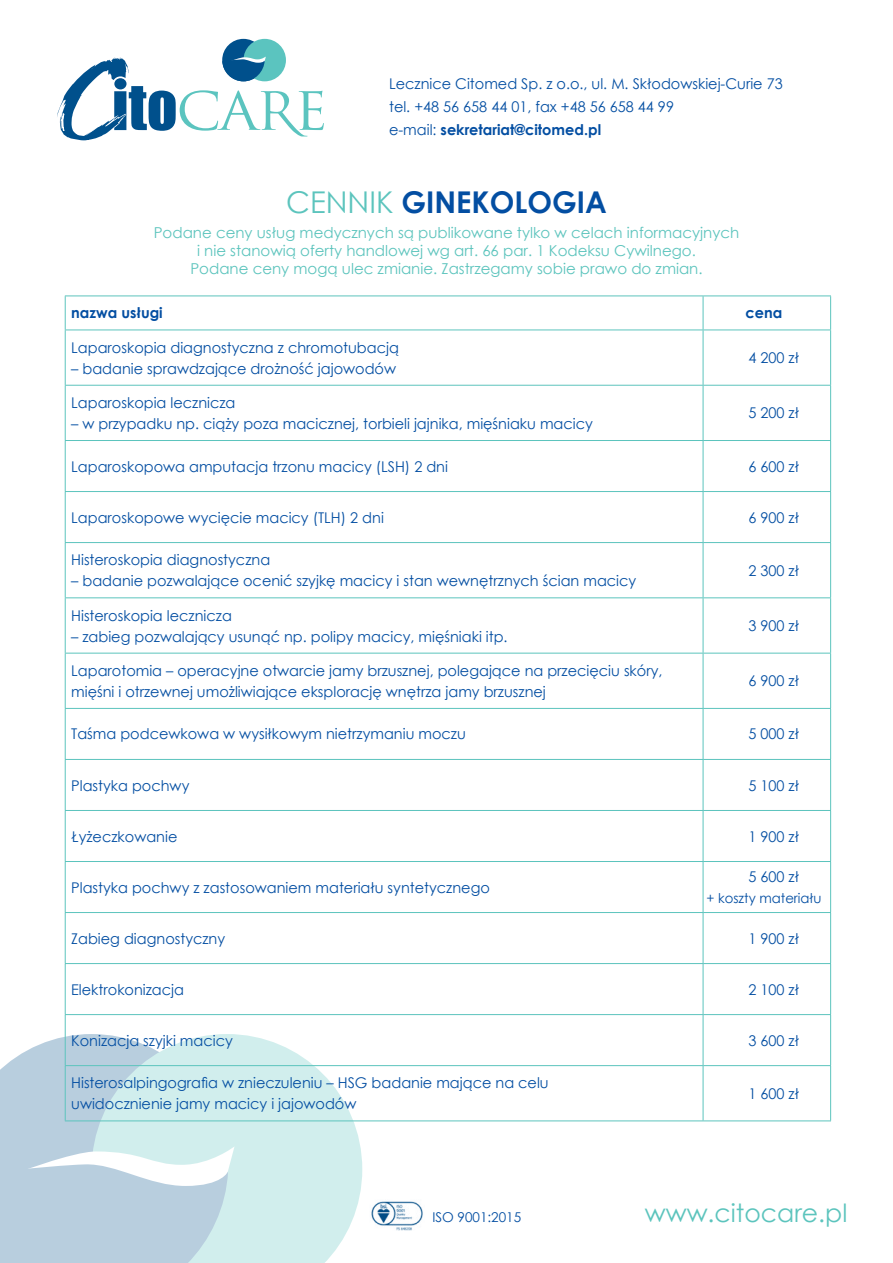
<style>
.page{position:relative;width:893px;height:1263px;background:#fff}
.page>*{position:absolute;margin:0;border:0;box-sizing:border-box;transform-origin:0 0}
.t1{font:700 30px "Century Gothic";color:#034ea2}
.t2{font:25.2px "Century Gothic";color:#5cc4bd}
.t3{font:15px "Century Gothic";color:#5cc4bd}
.t4{font:14.85px "Century Gothic";color:#034ea2}
.t5{font:700 14.85px "Century Gothic";color:#034ea2}
.t6{font:13.5px "Century Gothic";color:#034ea2}
.s1{font-weight:400}
.s2{font-weight:400;color:#5cc4bd}
</style>
<div class="page">
<div style="left:222px;top:39px;width:43px;height:42px;background:#00508c;border-radius:50%"></div>
<div style="left:243px;top:39px;width:43px;height:42px;background:#5bc4bf;border-radius:50%"></div>
<svg style="left:57px;top:57px;width:267px;height:83px"></svg>
<svg style="left:0;top:1034px;width:92px;height:112px;background:#bed2e1"></svg>
<svg style="left:92px;top:1034px;width:270px;height:229px;background:#d4edee"></svg>
<svg style="left:0;top:1146px;width:235px;height:117px;background:#c3d7e3"></svg>
<img style="left:371px;top:1201px;width:52px;height:29px">
<hr style="left:65px;top:296px;width:638px;height:1px;background:#5cc4bd">
<hr style="left:65px;top:296px;width:1px;height:34px;background:#5cc4bd">
<hr style="left:703px;top:296px;width:128px;height:1px;background:#5cc4bd">
<hr style="left:703px;top:296px;width:1px;height:34px;background:#5cc4bd">
<hr style="left:830px;top:296px;width:1px;height:34px;background:#5cc4bd">
<hr style="left:65px;top:330px;width:638px;height:1px;background:#5cc4bd">
<hr style="left:65px;top:330px;width:1px;height:55px;background:#5cc4bd">
<hr style="left:703px;top:330px;width:128px;height:1px;background:#5cc4bd">
<hr style="left:703px;top:330px;width:1px;height:55px;background:#5cc4bd">
<hr style="left:830px;top:330px;width:1px;height:55px;background:#5cc4bd">
<hr style="left:65px;top:385px;width:638px;height:1px;background:#5cc4bd">
<hr style="left:65px;top:386px;width:1px;height:54px;background:#5cc4bd">
<hr style="left:703px;top:385px;width:128px;height:1px;background:#5cc4bd">
<hr style="left:703px;top:386px;width:1px;height:54px;background:#5cc4bd">
<hr style="left:830px;top:386px;width:1px;height:54px;background:#5cc4bd">
<hr style="left:65px;top:440px;width:638px;height:1px;background:#5cc4bd">
<hr style="left:65px;top:441px;width:1px;height:50px;background:#5cc4bd">
<hr style="left:703px;top:440px;width:128px;height:1px;background:#5cc4bd">
<hr style="left:703px;top:441px;width:1px;height:50px;background:#5cc4bd">
<hr style="left:830px;top:441px;width:1px;height:50px;background:#5cc4bd">
<hr style="left:65px;top:491px;width:638px;height:1px;background:#5cc4bd">
<hr style="left:65px;top:492px;width:1px;height:50px;background:#5cc4bd">
<hr style="left:703px;top:491px;width:128px;height:1px;background:#5cc4bd">
<hr style="left:703px;top:492px;width:1px;height:50px;background:#5cc4bd">
<hr style="left:830px;top:492px;width:1px;height:50px;background:#5cc4bd">
<hr style="left:65px;top:542px;width:638px;height:1px;background:#5cc4bd">
<hr style="left:65px;top:543px;width:1px;height:54px;background:#5cc4bd">
<hr style="left:703px;top:542px;width:128px;height:1px;background:#5cc4bd">
<hr style="left:703px;top:543px;width:1px;height:54px;background:#5cc4bd">
<hr style="left:830px;top:543px;width:1px;height:54px;background:#5cc4bd">
<hr style="left:65px;top:597px;width:638px;height:1px;background:#5cc4bd">
<hr style="left:65px;top:598px;width:1px;height:55px;background:#5cc4bd">
<hr style="left:703px;top:597px;width:128px;height:1px;background:#5cc4bd">
<hr style="left:703px;top:598px;width:1px;height:55px;background:#5cc4bd">
<hr style="left:830px;top:598px;width:1px;height:55px;background:#5cc4bd">
<hr style="left:65px;top:653px;width:638px;height:1px;background:#5cc4bd">
<hr style="left:65px;top:653px;width:1px;height:55px;background:#5cc4bd">
<hr style="left:703px;top:653px;width:128px;height:1px;background:#5cc4bd">
<hr style="left:703px;top:653px;width:1px;height:55px;background:#5cc4bd">
<hr style="left:830px;top:653px;width:1px;height:55px;background:#5cc4bd">
<hr style="left:65px;top:708px;width:638px;height:1px;background:#5cc4bd">
<hr style="left:65px;top:709px;width:1px;height:50px;background:#5cc4bd">
<hr style="left:703px;top:708px;width:128px;height:1px;background:#5cc4bd">
<hr style="left:703px;top:709px;width:1px;height:50px;background:#5cc4bd">
<hr style="left:830px;top:709px;width:1px;height:50px;background:#5cc4bd">
<hr style="left:65px;top:759px;width:638px;height:1px;background:#5cc4bd">
<hr style="left:65px;top:760px;width:1px;height:50px;background:#5cc4bd">
<hr style="left:703px;top:759px;width:128px;height:1px;background:#5cc4bd">
<hr style="left:703px;top:760px;width:1px;height:50px;background:#5cc4bd">
<hr style="left:830px;top:760px;width:1px;height:50px;background:#5cc4bd">
<hr style="left:65px;top:810px;width:638px;height:1px;background:#5cc4bd">
<hr style="left:65px;top:811px;width:1px;height:50px;background:#5cc4bd">
<hr style="left:703px;top:810px;width:128px;height:1px;background:#5cc4bd">
<hr style="left:703px;top:811px;width:1px;height:50px;background:#5cc4bd">
<hr style="left:830px;top:811px;width:1px;height:50px;background:#5cc4bd">
<hr style="left:65px;top:861px;width:638px;height:1px;background:#5cc4bd">
<hr style="left:65px;top:862px;width:1px;height:50px;background:#5cc4bd">
<hr style="left:703px;top:861px;width:128px;height:1px;background:#5cc4bd">
<hr style="left:703px;top:862px;width:1px;height:50px;background:#5cc4bd">
<hr style="left:830px;top:862px;width:1px;height:50px;background:#5cc4bd">
<hr style="left:65px;top:912px;width:638px;height:1px;background:#5cc4bd">
<hr style="left:65px;top:913px;width:1px;height:50px;background:#5cc4bd">
<hr style="left:703px;top:912px;width:128px;height:1px;background:#5cc4bd">
<hr style="left:703px;top:913px;width:1px;height:50px;background:#5cc4bd">
<hr style="left:830px;top:913px;width:1px;height:50px;background:#5cc4bd">
<hr style="left:65px;top:963px;width:638px;height:1px;background:#5cc4bd">
<hr style="left:65px;top:964px;width:1px;height:50px;background:#5cc4bd">
<hr style="left:703px;top:963px;width:128px;height:1px;background:#5cc4bd">
<hr style="left:703px;top:964px;width:1px;height:50px;background:#5cc4bd">
<hr style="left:830px;top:964px;width:1px;height:50px;background:#5cc4bd">
<hr style="left:65px;top:1014px;width:638px;height:1px;background:#5cc4bd">
<hr style="left:65px;top:1015px;width:1px;height:50px;background:#5cc4bd">
<hr style="left:703px;top:1014px;width:128px;height:1px;background:#5cc4bd">
<hr style="left:703px;top:1015px;width:1px;height:50px;background:#5cc4bd">
<hr style="left:830px;top:1015px;width:1px;height:50px;background:#5cc4bd">
<hr style="left:65px;top:1065px;width:638px;height:1px;background:#5cc4bd">
<hr style="left:65px;top:1066px;width:1px;height:54px;background:#5cc4bd">
<hr style="left:703px;top:1065px;width:128px;height:1px;background:#5cc4bd">
<hr style="left:703px;top:1066px;width:1px;height:54px;background:#5cc4bd">
<hr style="left:830px;top:1066px;width:1px;height:54px;background:#5cc4bd">
<hr style="left:65px;top:1120px;width:638px;height:1px;background:#5cc4bd">
<hr style="left:703px;top:1120px;width:128px;height:1px;background:#5cc4bd">
<p class="t4" style="left:389px;top:73px;width:395px">Lecznice Citomed Sp. z o.o., ul. M. Skłodowskiej-Curie 73</p>
<p class="t4" style="left:389px;top:96px;width:286px">tel. +48 56 658 44 01, fax +48 56 658 44 99</p>
<p class="t5" style="left:389px;top:118px;width:214px"><span class="s1">e-mail:</span> sekretariat@citomed.pl</p>
<p class="t1" style="left:286px;top:179px;width:322px"><span class="s2">CENNIK</span> GINEKOLOGIA</p>
<p class="t3" style="left:154px;top:222px;width:587px">Podane ceny usług medycznych są publikowane tylko w celach informacyjnych</p>
<p class="t3" style="left:197px;top:240px;width:500px">i nie stanowią oferty handlowej wg art. 66 par. 1 Kodeksu Cywilnego.</p>
<p class="t3" style="left:190px;top:258px;width:514px">Podane ceny mogą ulec zmianie. Zastrzegamy sobie prawo do zmian.</p>
<p class="t5" style="left:71px;top:302px;width:93px">nazwa usługi</p>
<p class="t5" style="left:746px;top:302px;width:38px">cena</p>
<p class="t4" style="left:71px;top:337px;width:329px">Laparoskopia diagnostyczna z chromotubacją</p>
<p class="t4" style="left:71px;top:358px;width:326px">– badanie sprawdzające drożność jajowodów</p>
<p class="t4" style="left:748px;top:347px;width:52px">4 200 zł</p>
<p class="t4" style="left:71px;top:392px;width:166px">Laparoskopia lecznicza</p>
<p class="t4" style="left:71px;top:413px;width:523px">– w przypadku np. ciąży poza macicznej, torbieli jajnika, mięśniaku macicy</p>
<p class="t4" style="left:748px;top:403px;width:52px">5 200 zł</p>
<p class="t4" style="left:71px;top:456px;width:378px">Laparoskopowa amputacja trzonu macicy (LSH) 2 dni</p>
<p class="t4" style="left:748px;top:456px;width:52px">6 600 zł</p>
<p class="t4" style="left:71px;top:507px;width:314px">Laparoskopowe wycięcie macicy (TLH) 2 dni</p>
<p class="t4" style="left:748px;top:507px;width:52px">6 900 zł</p>
<p class="t4" style="left:71px;top:549px;width:201px">Histeroskopia diagnostyczna</p>
<p class="t4" style="left:71px;top:570px;width:567px">– badanie pozwalające ocenić szyjkę macicy i stan wewnętrznych ścian macicy</p>
<p class="t4" style="left:748px;top:560px;width:52px">2 300 zł</p>
<p class="t4" style="left:71px;top:605px;width:162px">Histeroskopia lecznicza</p>
<p class="t4" style="left:71px;top:626px;width:438px">– zabieg pozwalający usunąć np. polipy macicy, mięśniaki itp.</p>
<p class="t4" style="left:71px;top:660px;width:593px">Laparotomia – operacyjne otwarcie jamy brzusznej, polegające na przecięciu skóry,</p>
<p class="t4" style="left:71px;top:681px;width:476px">mięśni i otrzewnej umożliwiające eksplorację wnętrza jamy brzusznej</p>
<p class="t4" style="left:748px;top:615px;width:52px">3 900 zł</p>
<p class="t4" style="left:748px;top:670px;width:52px">6 900 zł</p>
<p class="t4" style="left:71px;top:724px;width:396px">Taśma podcewkowa w wysiłkowym nietrzymaniu moczu</p>
<p class="t4" style="left:748px;top:724px;width:52px">5 000 zł</p>
<p class="t4" style="left:71px;top:775px;width:120px">Plastyka pochwy</p>
<p class="t4" style="left:748px;top:775px;width:52px">5 100 zł</p>
<p class="t4" style="left:71px;top:826px;width:108px">Łyżeczkowanie</p>
<p class="t4" style="left:748px;top:826px;width:52px">1 900 zł</p>
<p class="t4" style="left:71px;top:877px;width:420px">Plastyka pochwy z zastosowaniem materiału syntetycznego</p>
<p class="t4" style="left:748px;top:866px;width:52px">5 600 zł</p>
<p class="t6" style="left:706px;top:889px;width:117px">+ koszty materiału</p>
<p class="t4" style="left:71px;top:928px;width:156px">Zabieg diagnostyczny</p>
<p class="t4" style="left:748px;top:928px;width:52px">1 900 zł</p>
<p class="t4" style="left:71px;top:979px;width:114px">Elektrokonizacja</p>
<p class="t4" style="left:748px;top:979px;width:52px">2 100 zł</p>
<p class="t4" style="left:71px;top:1030px;width:163px">Konizacja szyjki macicy</p>
<p class="t4" style="left:748px;top:1030px;width:52px">3 600 zł</p>
<p class="t4" style="left:71px;top:1072px;width:479px">Histerosalpingografia w znieczuleniu – HSG badanie mające na celu</p>
<p class="t4" style="left:71px;top:1093px;width:287px">uwidocznienie jamy macicy i jajowodów</p>
<p class="t4" style="left:748px;top:1083px;width:52px">1 600 zł</p>
<p class="t6" style="left:432px;top:1208px;width:90px">ISO 9001:2015</p>
<p class="t2" style="left:645px;top:1195px;width:204px">www.citocare.pl</p>
</div>
